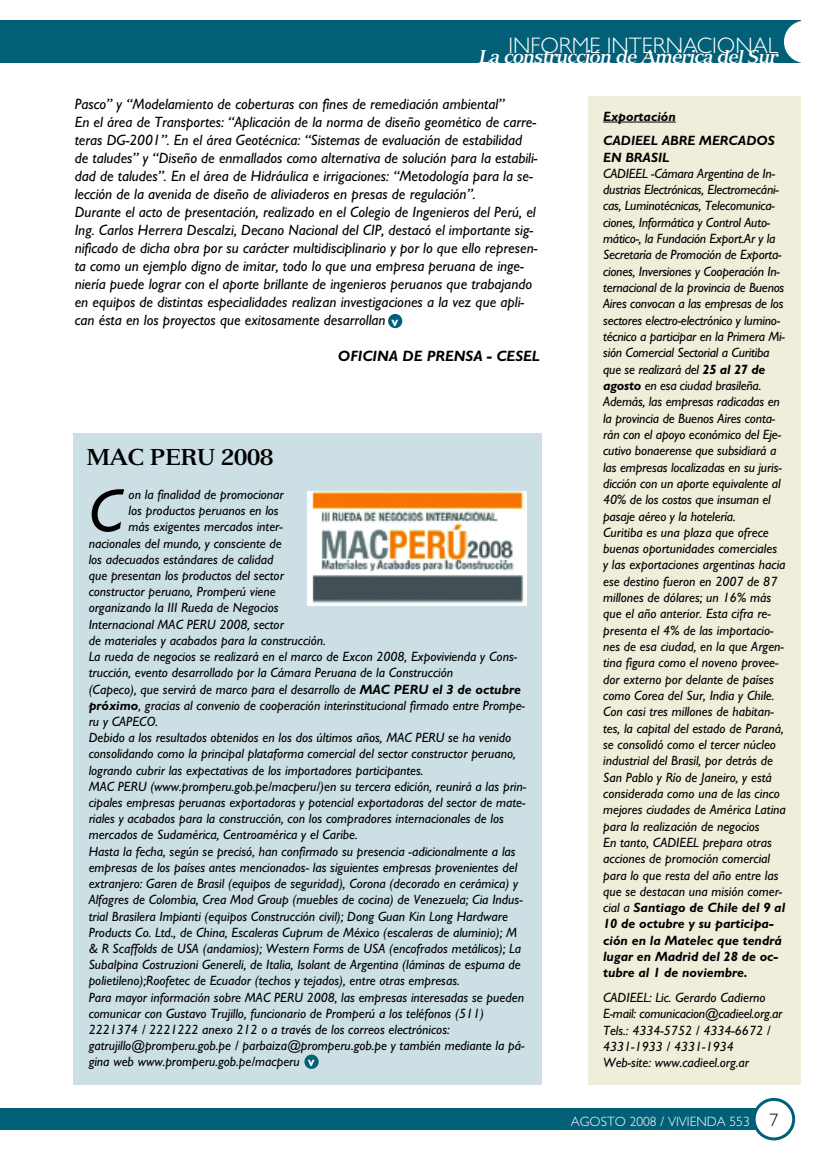
<style>
.page{position:relative;width:830px;height:1149px;background:#fff}
.page>*{position:absolute;margin:0;border:0;box-sizing:border-box;transform-origin:0 0}
.t1{font:italic 61.05px "Gill Sans";color:#000}
.t2{font:300 22.5px "Gill Sans";color:#fff}
.t3{font:700 22.5px "Versailles";letter-spacing:-.035em;color:#000}
.t4{font:italic 700 18px "Versailles";letter-spacing:-.04em;color:#fff}
.t5{font:italic 15px/18px "Gill Sans";color:#000}
.t6{font:italic 700 15px "Gill Sans";color:#000}
.t7{font:italic 13.5px/16.4px "Gill Sans";color:#000}
.t8{font:italic 700 13.5px/24.5px "Gill Sans";color:#000}
.t9{font:300 13.5px "Gill Sans";color:#fff}
.t10{font:700 13.5px "Gill Sans";color:#fff}
.s1{font-weight:700}
.s2{font-size:18px;color:#000}
</style>
<div class="page">
<div style="left:0;top:1108px;width:775px;height:21px;background:#016077"></div>
<div style="left:0;top:21px;width:800px;height:42px;background:#016077"></div>
<svg style="left:752px;top:1097px;width:42px;height:42px"></svg>
<div style="left:783px;top:21px;width:43px;height:42px;background:#fff;border-radius:50%"></div>
<div style="left:388px;top:314px;width:14px;height:14px;background:#016077;border-radius:50%"></div>
<div style="left:73px;top:433px;width:468px;height:651px;background:#ccdfe4"></div>
<img style="left:307px;top:491px;width:219px;height:114px">
<div style="left:304px;top:1054px;width:14px;height:14px;background:#016077;border-radius:50%"></div>
<div style="left:588px;top:96px;width:212px;height:988px;background:#f0eddb"></div>
<hr style="left:603px;top:122px;width:72px;height:1px;background:#000">
<h2 class="t2" style="left:508px;top:37px;width:271px">INFORME INTERNACIONAL</h2>
<h3 class="t4" style="left:478px;top:50px;width:301px">La construcción de América del Sur</h3>
<p class="t5" style="left:75px;top:96px;width:464px">Pasco” y “Modelamiento de coberturas con fines de remediación ambiental”<br>En el área de Transportes: “Aplicación de la norma de diseño geomético de carre&shy;teras DG-2001”. En el área Geotécnica: “Sistemas de evaluación de estabilidad de taludes” y “Diseño de enmallados como alternativa de solución para la estabili&shy;dad de taludes”. En el área de Hidráulica e irrigaciones: “Metodología para la se&shy;lección de la avenida de diseño de aliviaderos en presas de regulación”.<br>Durante el acto de presentación, realizado en el Colegio de Ingenieros del Perú, el Ing. Carlos Herrera Descalzi, Decano Nacional del CIP, destacó el importante sig&shy;nificado de dicha obra por su carácter multidisciplinario y por lo que ello represen&shy;ta como un ejemplo digno de imitar, todo lo que una empresa peruana de inge&shy;niería puede lograr con el aporte brillante de ingenieros peruanos que trabajando en equipos de distintas especialidades realizan investigaciones a la vez que apli&shy;can ésta en los proyectos que exitosamente desarrollan</p>
<p class="t6" style="left:338px;top:350px;width:203px">OFICINA DE PRENSA - CESEL</p>
<p class="t8" style="left:603px;top:105px;width:173px">Exportación<br>CADIEEL ABRE MERCADOS</p>
<p class="t8" style="left:603px;top:146px;width:68px">EN BRASIL</p>
<p class="t7" style="left:603px;top:166px;width:184px">CADIEEL -Cámara Argentina de In&shy;dustrias Electrónicas, Electromecáni&shy;cas, Luminotécnicas, Telecomunica&shy;ciones, Informática y Control Auto&shy;mático-, la Fundación Export.Ar y la Secretaría de Promoción de Exporta&shy;ciones, Inversiones y Cooperación In&shy;ternacional de la provincia de Buenos Aires convocan a las empresas de los sectores electro-electrónico y lumino&shy;técnico a participar en la Primera Mi&shy;sión Comercial Sectorial a Curitiba que se realizará del <span class="s1">25 al 27 de agosto</span> en esa ciudad brasileña.<br>Además, las empresas radicadas en la provincia de Buenos Aires conta&shy;rán con el apoyo económico del Eje&shy;cutivo bonaerense que subsidiará a las empresas localizadas en su juris&shy;dicción con un aporte equivalente al 40% de los costos que insuman el pasaje aéreo y la hotelería.<br>Curitiba es una plaza que ofrece buenas oportunidades comerciales<br>y las exportaciones argentinas hacia ese destino fueron en 2007 de 87 millones de dólares; un 16% más que el año anterior. Esta cifra re&shy;presenta el 4% de las importacio&shy;nes de esa ciudad, en la que Argen&shy;tina figura como el noveno provee&shy;dor externo por delante de países como Corea del Sur, India y Chile.<br>Con casi tres millones de habitan&shy;tes, la capital del estado de Paraná, se consolidó como el tercer núcleo industrial del Brasil, por detrás de San Pablo y Río de Janeiro, y está considerada como una de las cinco mejores ciudades de América Latina para la realización de negocios<br>En tanto, CADIEEL prepara otras acciones de promoción comercial para lo que resta del año entre las que se destacan una misión comer&shy;cial a <span class="s1">Santiago de Chile del 9 al 10 de octubre y su participa&shy;ción en la Matelec que tendrá lugar en Madrid del 28 de oc&shy;tubre al 1 de noviembre.</span></p>
<p class="t7" style="left:603px;top:990px;width:181px">CADIEEL: Lic. Gerardo Cadierno<br>E-mail: comunicacion@cadieel.org.ar<br>Tels.: 4334-5752 / 4334-6672 /<br>4331-1933 / 4331-1934<br>Web-site: www.cadieel.org.ar</p>
<p class="t10" style="left:391px;top:316px;width:8px">v</p>
<h2 class="t3" style="left:86px;top:448px;width:188px">MAC PERU 2008</h2>
<h1 class="t1" style="left:89px;top:487px;width:35px">C</h1>
<p class="t7" style="left:129px;top:487px;width:157px">on la finalidad de promocionar</p>
<p class="t7" style="left:129px;top:503px;width:151px">los productos peruanos en los</p>
<p class="t7" style="left:129px;top:520px;width:156px">más exigentes mercados inter-</p>
<p class="t7" style="left:89px;top:536px;width:194px">nacionales del mundo, y consciente de</p>
<p class="t7" style="left:89px;top:552px;width:186px">los adecuados estándares de calidad</p>
<p class="t7" style="left:89px;top:568px;width:197px">que presentan los productos del sector</p>
<p class="t7" style="left:89px;top:584px;width:188px">constructor peruano, Promperú viene</p>
<p class="t7" style="left:89px;top:601px;width:191px">organizando la III Rueda de Negocios</p>
<p class="t7" style="left:89px;top:617px;width:197px">Internacional MAC PERU 2008, sector</p>
<p class="t7" style="left:89px;top:633px;width:238px">de materiales y acabados para la construcción.</p>
<p class="t7" style="left:89px;top:649px;width:430px">La rueda de negocios se realizará en el marco de Excon 2008, Expovivienda y Cons-</p>
<p class="t7" style="left:89px;top:665px;width:366px">trucción, evento desarrollado por la Cámara Peruana de la Construcción</p>
<p class="t7" style="left:89px;top:682px;width:433px">(Capeco), que servirá de marco para el desarrollo de <span class="s1">MAC PERU el 3 de octubre</span></p>
<p class="t7" style="left:89px;top:698px;width:437px"><span class="s1">próximo</span>, gracias al convenio de cooperación interinstitucional firmado entre Prompe-</p>
<p class="t7" style="left:89px;top:714px;width:71px">ru y CAPECO.</p>
<p class="t7" style="left:89px;top:730px;width:424px">Debido a los resultados obtenidos en los dos últimos años, MAC PERU se ha venido</p>
<p class="t7" style="left:89px;top:746px;width:428px">consolidando como la principal plataforma comercial del sector constructor peruano,</p>
<p class="t7" style="left:89px;top:763px;width:336px">logrando cubrir las expectativas de los importadores participantes.</p>
<p class="t7" style="left:89px;top:779px;width:439px">MAC PERU (www.promperu.gob.pe/macperu/)en su tercera edición, reunirá a las prin-</p>
<p class="t7" style="left:89px;top:795px;width:438px">cipales empresas peruanas exportadoras y potencial exportadoras del sector de mate-</p>
<p class="t7" style="left:89px;top:811px;width:416px">riales y acabados para la construcción, con los compradores internacionales de los</p>
<p class="t7" style="left:89px;top:827px;width:270px">mercados de Sudamérica, Centroamérica y el Caribe.</p>
<p class="t7" style="left:89px;top:844px;width:428px">Hasta la fecha, según se precisó, han confirmado su presencia -adicionalmente a las</p>
<p class="t7" style="left:89px;top:860px;width:430px">empresas de los países antes mencionados- las siguientes empresas provenientes del</p>
<p class="t7" style="left:89px;top:876px;width:431px">extranjero: Garen de Brasil (equipos de seguridad), Corona (decorado en cerámica) y</p>
<p class="t7" style="left:89px;top:892px;width:435px">Alfagres de Colombia, Crea Mod Group (muebles de cocina) de Venezuela; Cia Indus-</p>
<p class="t7" style="left:89px;top:908px;width:420px">trial Brasilera Impianti (equipos Construcción civil); Dong Guan Kin Long Hardware</p>
<p class="t7" style="left:89px;top:925px;width:430px">Products Co. Ltd., de China, Escaleras Cuprum de México (escaleras de aluminio); M</p>
<p class="t7" style="left:89px;top:941px;width:434px">&amp; R Scaffolds de USA (andamios); Western Forms de USA (encofrados metálicos); La</p>
<p class="t7" style="left:89px;top:957px;width:433px">Subalpina Costruzioni Genereli, de Italia, Isolant de Argentina (láminas de espuma de</p>
<p class="t7" style="left:89px;top:973px;width:372px">polietileno);Roofetec de Ecuador (techos y tejados), entre otras empresas.</p>
<p class="t7" style="left:89px;top:989px;width:436px">Para mayor información sobre MAC PERU 2008, las empresas interesadas se pueden</p>
<p class="t7" style="left:89px;top:1006px;width:397px">comunicar con Gustavo Trujillo, funcionario de Promperú a los teléfonos (511)</p>
<p class="t7" style="left:89px;top:1022px;width:362px">2221374 / 2221222 anexo 212 o a través de los correos electrónicos:</p>
<p class="t7" style="left:89px;top:1038px;width:437px">gatrujillo@promperu.gob.pe / parbaiza@promperu.gob.pe y también mediante la pá-</p>
<p class="t7" style="left:89px;top:1054px;width:212px">gina web www.promperu.gob.pe/macperu</p>
<p class="t10" style="left:308px;top:1056px;width:8px">v</p>
<p class="t9" style="left:570px;top:1115px;width:209px">AGOSTO 2008 / VIVIENDA 553 <span class="s2">7</span></p>
</div>
